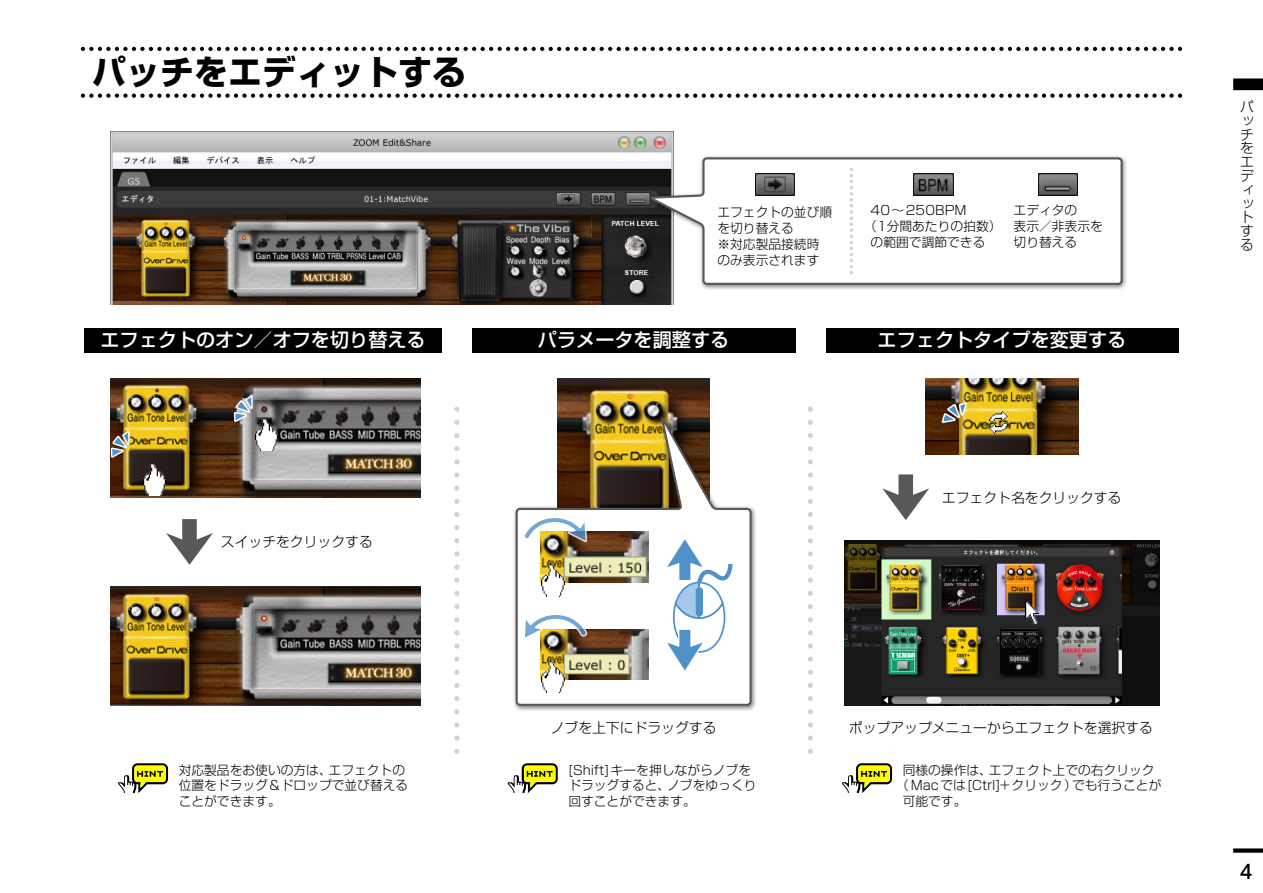
<style>
.page{position:relative;width:1263px;height:893px;background:#fff}
.page>*{position:absolute;margin:0;border:0;box-sizing:border-box;transform-origin:0 0}
.t1{font:700 34.05px "Shin Go Pr 5";color:#000}
.t2{font:500 19.2px "Shin Go Pr 5";color:#fff}
.t3{font:500 19.2px "UD Shin Go Pro";color:#000}
.t4{font:300 13.8px/13.8px "Shin Go Pr 5";color:#000;text-align:justify}
.t5{font:300 12.75px/15.9px "Shin Go Pr 5";color:#000}
</style>
<div class="page">
<div style="left:1233px;top:848px;width:30px;height:5px;background:#000"></div>
<div style="left:1235px;top:81px;width:26px;height:7px;background:#000"></div>
<div style="left:1233px;top:78px;width:30px;height:12px;border:4px solid #000"></div>
<svg style="left:81px;top:94px;width:727px;height:4px"></svg>
<svg style="left:812px;top:94px;width:370px;height:4px"></svg>
<svg style="left:81px;top:47px;width:727px;height:4px"></svg>
<svg style="left:812px;top:47px;width:370px;height:4px"></svg>
<img style="left:845px;top:540px;width:314px;height:166px">
<img style="left:110px;top:132px;width:564px;height:172px">
<img style="left:110px;top:378px;width:310px;height:119px">
<img style="left:558px;top:378px;width:152px;height:37px">
<img style="left:926px;top:378px;width:152px;height:77px">
<img style="left:110px;top:587px;width:310px;height:119px">
<div style="left:825px;top:328px;width:353px;height:24px;background:#000"></div>
<div style="left:85px;top:328px;width:357px;height:24px;background:#000"></div>
<div style="left:472px;top:328px;width:323px;height:24px;background:#000"></div>
<svg style="left:454px;top:407px;width:5px;height:5px"></svg>
<svg style="left:454px;top:420px;width:5px;height:5px"></svg>
<svg style="left:454px;top:433px;width:5px;height:5px"></svg>
<svg style="left:454px;top:446px;width:5px;height:5px"></svg>
<svg style="left:454px;top:459px;width:5px;height:5px"></svg>
<svg style="left:454px;top:472px;width:5px;height:6px"></svg>
<svg style="left:454px;top:486px;width:5px;height:5px"></svg>
<svg style="left:454px;top:499px;width:5px;height:5px"></svg>
<svg style="left:454px;top:512px;width:5px;height:5px"></svg>
<svg style="left:454px;top:525px;width:5px;height:5px"></svg>
<svg style="left:454px;top:538px;width:5px;height:5px"></svg>
<svg style="left:454px;top:551px;width:5px;height:5px"></svg>
<svg style="left:454px;top:564px;width:5px;height:6px"></svg>
<svg style="left:454px;top:578px;width:5px;height:5px"></svg>
<svg style="left:454px;top:591px;width:5px;height:5px"></svg>
<svg style="left:454px;top:604px;width:5px;height:5px"></svg>
<svg style="left:454px;top:617px;width:5px;height:5px"></svg>
<svg style="left:454px;top:630px;width:5px;height:5px"></svg>
<svg style="left:454px;top:643px;width:5px;height:6px"></svg>
<svg style="left:454px;top:657px;width:5px;height:5px"></svg>
<svg style="left:454px;top:670px;width:5px;height:5px"></svg>
<svg style="left:454px;top:683px;width:5px;height:5px"></svg>
<svg style="left:454px;top:696px;width:5px;height:5px"></svg>
<svg style="left:454px;top:709px;width:5px;height:5px"></svg>
<svg style="left:454px;top:722px;width:5px;height:5px"></svg>
<svg style="left:454px;top:735px;width:5px;height:6px"></svg>
<svg style="left:454px;top:749px;width:5px;height:5px"></svg>
<svg style="left:808px;top:407px;width:5px;height:5px"></svg>
<svg style="left:808px;top:420px;width:5px;height:5px"></svg>
<svg style="left:808px;top:433px;width:5px;height:5px"></svg>
<svg style="left:808px;top:446px;width:5px;height:5px"></svg>
<svg style="left:808px;top:459px;width:5px;height:5px"></svg>
<svg style="left:808px;top:472px;width:5px;height:6px"></svg>
<svg style="left:808px;top:486px;width:5px;height:5px"></svg>
<svg style="left:808px;top:499px;width:5px;height:5px"></svg>
<svg style="left:808px;top:512px;width:5px;height:5px"></svg>
<svg style="left:808px;top:525px;width:5px;height:5px"></svg>
<svg style="left:808px;top:538px;width:5px;height:5px"></svg>
<svg style="left:808px;top:551px;width:5px;height:5px"></svg>
<svg style="left:808px;top:564px;width:5px;height:6px"></svg>
<svg style="left:808px;top:578px;width:5px;height:5px"></svg>
<svg style="left:808px;top:591px;width:5px;height:5px"></svg>
<svg style="left:808px;top:604px;width:5px;height:5px"></svg>
<svg style="left:808px;top:617px;width:5px;height:5px"></svg>
<svg style="left:808px;top:630px;width:5px;height:5px"></svg>
<svg style="left:808px;top:643px;width:5px;height:5px"></svg>
<svg style="left:808px;top:657px;width:5px;height:5px"></svg>
<svg style="left:808px;top:670px;width:5px;height:5px"></svg>
<svg style="left:808px;top:683px;width:5px;height:5px"></svg>
<svg style="left:808px;top:696px;width:5px;height:5px"></svg>
<svg style="left:808px;top:709px;width:5px;height:5px"></svg>
<svg style="left:808px;top:722px;width:5px;height:5px"></svg>
<svg style="left:808px;top:735px;width:5px;height:6px"></svg>
<svg style="left:808px;top:749px;width:5px;height:5px"></svg>
<svg style="left:233px;top:274px;width:21px;height:149px"></svg>
<svg style="left:110px;top:352px;width:21px;height:107px"></svg>
<div style="left:512px;top:415px;width:245px;height:296px;background:#000;opacity:.5"></div>
<svg style="left:514px;top:417px;width:239px;height:290px"></svg>
<svg style="left:940px;top:401px;width:28px;height:27px"></svg>
<svg style="left:664px;top:537px;width:71px;height:136px"></svg>
<div style="left:647px;top:154px;width:480px;height:137px;background:#000;opacity:.5"></div>
<svg style="left:650px;top:156px;width:474px;height:130px"></svg>
<img style="left:914px;top:174px;width:39px;height:21px">
<svg style="left:850px;top:168px;width:3px;height:106px"></svg>
<svg style="left:166px;top:519px;width:47px;height:46px"></svg>
<svg style="left:882px;top:474px;width:47px;height:46px"></svg>
<img style="left:755px;top:174px;width:39px;height:21px">
<img style="left:1038px;top:174px;width:40px;height:21px">
<svg style="left:118px;top:763px;width:50px;height:30px"></svg>
<svg style="left:507px;top:763px;width:51px;height:30px"></svg>
<svg style="left:842px;top:763px;width:50px;height:30px"></svg>
<img style="left:540px;top:531px;width:108px;height:51px">
<img style="left:540px;top:629px;width:108px;height:51px">
<svg style="left:522px;top:516px;width:66px;height:27px"></svg>
<svg style="left:523px;top:613px;width:65px;height:27px"></svg>
<img style="left:1025px;top:602px;width:14px;height:22px">
<img style="left:990px;top:411px;width:18px;height:23px">
<img style="left:143px;top:463px;width:23px;height:32px">
<img style="left:542px;top:661px;width:22px;height:32px">
<img style="left:255px;top:419px;width:23px;height:31px">
<img style="left:542px;top:564px;width:22px;height:32px">
<h1 class="t1" style="left:92px;top:45px;width:376px">パッチをエディットする</h1>
<p class="t5" style="left:717px;top:203px;width:116px">エフェクトの並び順を切り替える<br>※対応製品接続時のみ表示されます</p>
<p class="t5" style="left:1013px;top:201px;width:91px">エディタの<br>表示／非表示を切り替える</p>
<p class="t5" style="left:871px;top:201px;width:97px">40～250BPM</p>
<p class="t5" style="left:864px;top:217px;width:139px">（1分間あたりの拍数）</p>
<p class="t5" style="left:871px;top:233px;width:116px">の範囲で調節できる</p>
<h2 class="t2" style="left:100px;top:324px;width:327px">エフェクトのオン／オフを切り替える</h2>
<h2 class="t2" style="left:538px;top:324px;width:193px">パラメータを調整する</h2>
<h2 class="t2" style="left:877px;top:324px;width:250px">エフェクトタイプを変更する</h2>
<p class="t4" style="left:221px;top:534px;width:154px">スイッチをクリックする</p>
<p class="t4" style="left:551px;top:719px;width:167px">ノブを上下にドラッグする</p>
<p class="t4" style="left:942px;top:489px;width:181px">エフェクト名をクリックする</p>
<p class="t4" style="left:849px;top:719px;width:306px">ポップアップメニューからエフェクトを選択する</p>
<p class="t5" style="left:179px;top:760px;width:231px">対応製品をお使いの方は、エフェクトの位置をドラッグ＆ドロップで並び替えることができます。</p>
<p class="t5" style="left:568px;top:760px;width:190px">[Shift]キーを押しながらノブをドラッグすると、ノブをゆっくり回すことができます。</p>
<p class="t5" style="left:903px;top:760px;width:253px">同様の操作は、エフェクト上での右クリック</p>
<p class="t5" style="left:896px;top:776px;width:267px">（Macでは[Ctrl]+クリック）でも行うことが</p>
<p class="t5" style="left:903px;top:792px;width:65px">可能です。</p>
<p class="t4" style="left:1240px;top:98px;width:15px">パッチをエディットする</p>
<h2 class="t3" style="left:1240px;top:856px;width:14px">4</h2>
</div>
